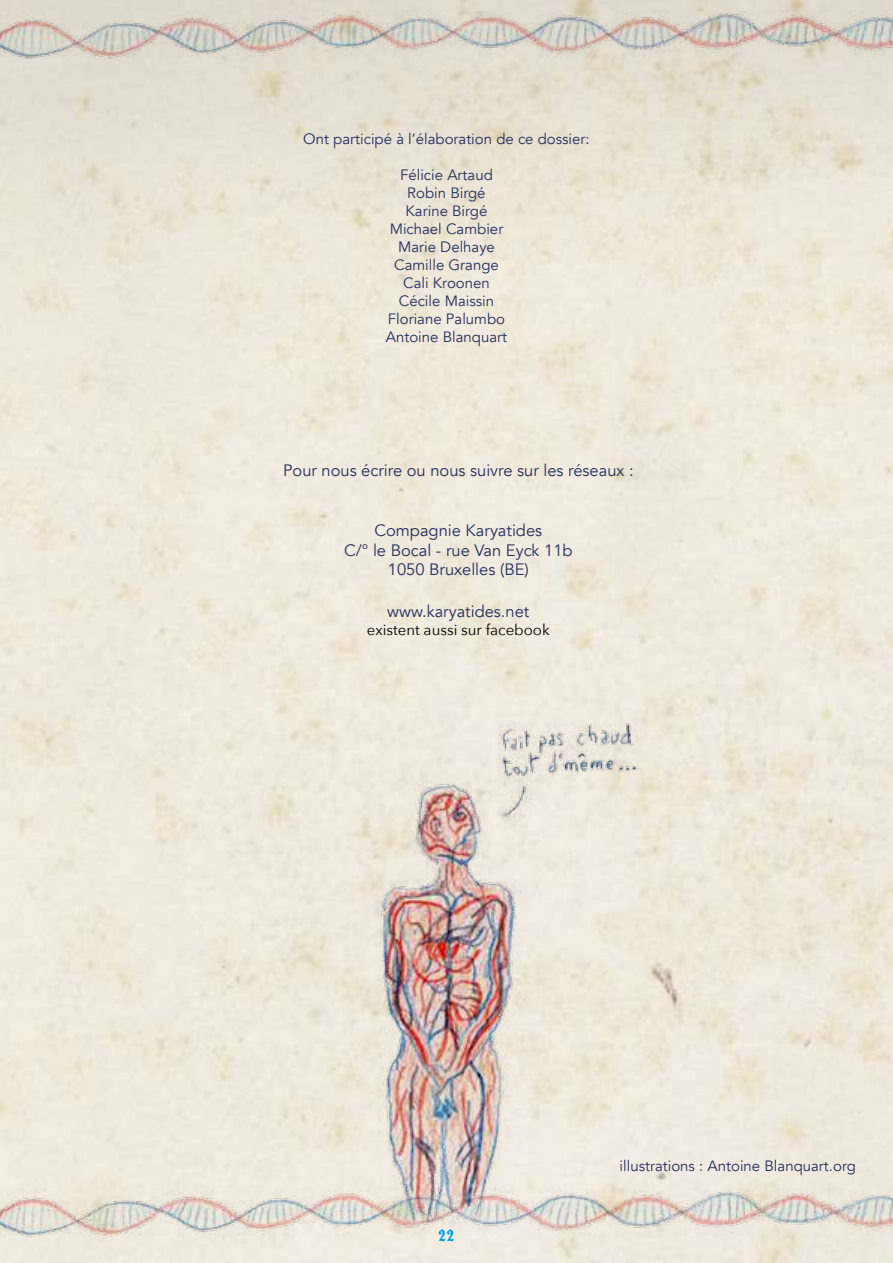
<style>
.page{position:relative;width:893px;height:1263px;background:#fff}
.page>*{position:absolute;margin:0;border:0;box-sizing:border-box;transform-origin:0 0}
.t1{font:18px "Fairy Tale JF";color:#009fe3}
.t2{font:16.5px/19.8px "Avenir";color:#242f5f;text-align:center}
.t3{font:15px/18px "Avenir";color:#242f5f;text-align:center}
.t4{font:15px "Avenir Next";color:#000}
</style>
<div class="page">
<img style="left:0;top:1178px;width:893px;height:85px">
<img style="left:0;top:0;width:893px;height:98px">
<img style="left:330px;top:651px;width:417px;height:612px">
<p class="t3" style="left:303px;top:130px;width:288px">Ont participé à l’élaboration de ce dossier:</p>
<p class="t3" style="left:386px;top:166px;width:123px">Félicie Artaud<br>Robin Birgé<br>Karine Birgé<br>Michael Cambier<br>Marie Delhaye<br>Camille Grange<br>Cali Kroonen<br>Cécile Maissin<br>Floriane Palumbo<br>Antoine Blanquart</p>
<p class="t2" style="left:283px;top:461px;width:352px">Pour nous écrire ou nous suivre sur les réseaux :</p>
<p class="t2" style="left:344px;top:521px;width:230px">Compagnie Karyatides<br>C/° le Bocal - rue Van Eyck 11b<br>1050 Bruxelles (BE)</p>
<p class="t2" style="left:387px;top:602px;width:144px">www.karyatides.net</p>
<p class="t4" style="left:367px;top:617px;width:184px">existent aussi sur facebook</p>
<p class="t1" style="left:438px;top:1223px;width:18px">22</p>
<p class="t3" style="left:619px;top:1157px;width:238px">illustrations : Antoine Blanquart.org</p>
</div>
